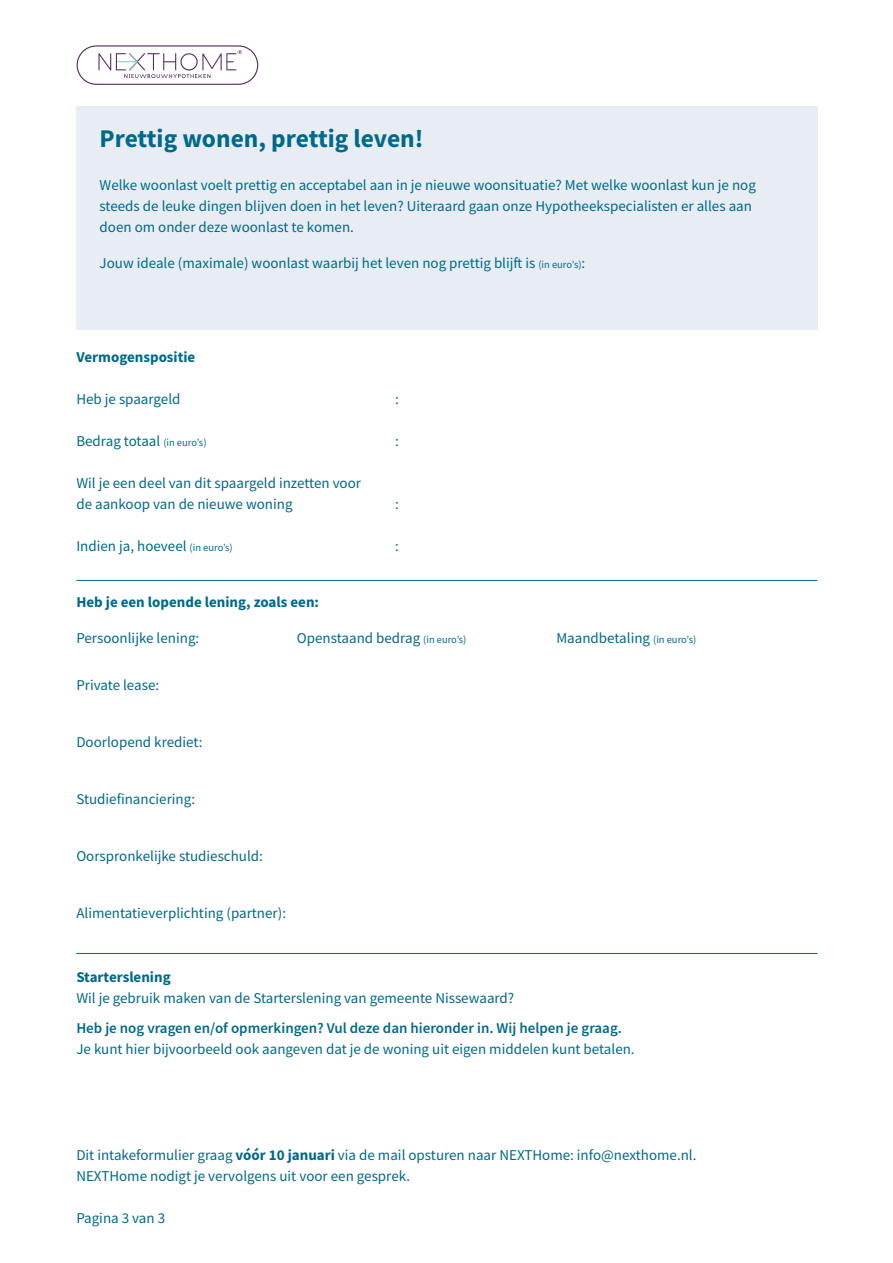
<style>
.page{position:relative;width:893px;height:1263px;background:#fff}
.page>*{position:absolute;margin:0;border:0;box-sizing:border-box;transform-origin:0 0}
.t1{font:700 25.5px "Source Sans Pro";color:#00698a}
.t2{font:15px/21px "Source Sans Pro";color:#00698a}
.t3{font:600 15px "Source Sans Pro";color:#00698a}
.t4{font:700 15px "Source Sans Pro";color:#00698a}
.s1{font-size:10.5px}
.s2{font-weight:700}
</style>
<div class="page">
<div style="left:76px;top:107px;width:741px;height:223px;background:#e7edf3"></div>
<svg style="left:77px;top:45px;width:181px;height:40px"></svg>
<hr style="left:76px;top:580px;width:741px;height:1px;background:#00698a">
<hr style="left:76px;top:953px;width:741px;height:1px;background:#00698a">
<h1 class="t1" style="left:100px;top:121px;width:325px">Prettig wonen, prettig leven!</h1>
<p class="t2" style="left:100px;top:174px;width:658px">Welke woonlast voelt prettig en acceptabel aan in je nieuwe woonsituatie? Met welke woonlast kun je nog steeds de leuke dingen blijven doen in het leven? Uiteraard gaan onze Hypotheekspecialisten er alles aan doen om onder deze woonlast te komen.</p>
<p class="t2" style="left:100px;top:252px;width:487px">Jouw ideale (maximale) woonlast waarbij het leven nog prettig blijft is <span class="s1">(in euro’s)</span>:</p>
<p class="t4" style="left:76px;top:347px;width:120px">Vermogenspositie</p>
<p class="t2" style="left:76px;top:388px;width:106px">Heb je spaargeld</p>
<p class="t2" style="left:395px;top:388px;width:5px">:</p>
<p class="t2" style="left:76px;top:430px;width:132px">Bedrag totaal <span class="s1">(in euro’s)</span></p>
<p class="t2" style="left:395px;top:430px;width:5px">:</p>
<p class="t2" style="left:76px;top:472px;width:286px">Wil je een deel van dit spaargeld inzetten voor de aankoop van de nieuwe woning</p>
<p class="t2" style="left:395px;top:493px;width:5px">:</p>
<p class="t2" style="left:76px;top:535px;width:158px">Indien ja, hoeveel <span class="s1">(in euro’s)</span></p>
<p class="t2" style="left:395px;top:535px;width:5px">:</p>
<p class="t4" style="left:76px;top:592px;width:244px">Heb je een lopende lening, zoals een:</p>
<p class="t2" style="left:76px;top:628px;width:124px">Persoonlijke lening:</p>
<p class="t2" style="left:297px;top:628px;width:171px">Openstaand bedrag <span class="s1">(in euro’s)</span></p>
<p class="t2" style="left:556px;top:628px;width:141px">Maandbetaling <span class="s1">(in euro’s)</span></p>
<p class="t2" style="left:76px;top:674px;width:84px">Private lease:</p>
<p class="t2" style="left:76px;top:731px;width:128px">Doorlopend krediet:</p>
<p class="t2" style="left:76px;top:788px;width:120px">Studiefinanciering:</p>
<p class="t2" style="left:76px;top:845px;width:188px">Oorspronkelijke studieschuld:</p>
<p class="t2" style="left:76px;top:902px;width:211px">Alimentatieverplichting (partner):</p>
<p class="t4" style="left:76px;top:967px;width:96px">Starterslening</p>
<p class="t2" style="left:76px;top:987px;width:439px">Wil je gebruik maken van de Starterslening van gemeente Nissewaard?</p>
<p class="t3" style="left:76px;top:1018px;width:547px">Heb je nog vragen en/of opmerkingen? Vul deze dan hieronder in. Wij helpen je graag.</p>
<p class="t2" style="left:76px;top:1038px;width:560px">Je kunt hier bijvoorbeeld ook aangeven dat je de woning uit eigen middelen kunt betalen.</p>
<p class="t2" style="left:76px;top:1144px;width:622px">Dit intakeformulier graag <span class="s2">vóór 10 januari</span> via de mail opsturen naar NEXTHome: info@nexthome.nl.<br>NEXTHome nodigt je vervolgens uit voor een gesprek.</p>
<p class="t2" style="left:76px;top:1207px;width:90px">Pagina 3 van 3</p>
</div>
